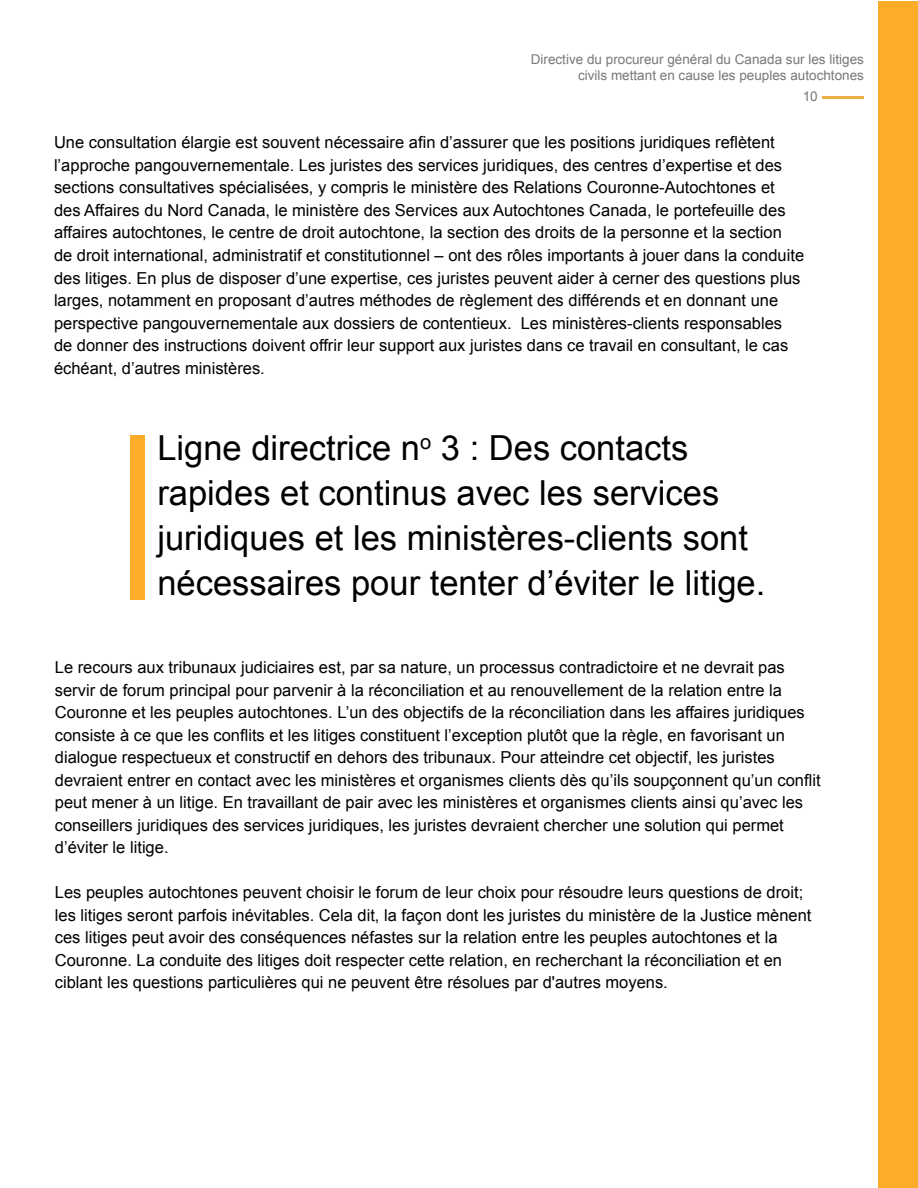
<style>
.page{position:relative;width:918px;height:1188px;background:#fff}
.page>*{position:absolute;margin:0;border:0;box-sizing:border-box;transform-origin:0 0}
.t1{font:34.5px/45px "Arial";color:#000}
.t2{font:16.5px/22.5px "Arial";color:#000}
.t3{font:13.5px/16.2px "Arial";color:#777878;text-align:right}
</style>
<div class="page">
<hr style="left:822px;top:97px;width:41px;height:2px;background:#edaf43">
<div style="left:130px;top:435px;width:15px;height:164px;background:#fbad29"></div>
<div style="left:878px;top:1px;width:40px;height:1186px;background:#fbad29"></div>
<p class="t3" style="left:531px;top:51px;width:335px">Directive du procureur général du Canada sur les litiges civils mettant en cause les peuples autochtones</p>
<p class="t3" style="left:803px;top:89px;width:17px">10</p>
<p class="t2" style="left:54px;top:132px;width:752px">Une consultation élargie est souvent nécessaire afin d’assurer que les positions juridiques reflètent l’approche pangouvernementale. Les juristes des services juridiques, des centres d’expertise et des sections consultatives spécialisées, y compris le ministère des Relations Couronne-Autochtones et des Affaires du Nord Canada, le ministère des Services aux Autochtones Canada, le portefeuille des affaires autochtones, le centre de droit autochtone, la section des droits de la personne et la section de droit international, administratif et constitutionnel – ont des rôles importants à jouer dans la conduite des litiges. En plus de disposer d’une expertise, ces juristes peuvent aider à cerner des questions plus larges, notamment en proposant d’autres méthodes de règlement des différends et en donnant une perspective pangouvernementale aux dossiers de contentieux. Les ministères-clients responsables de donner des instructions doivent offrir leur support aux juristes dans ce travail en consultant, le cas échéant, d’autres ministères.</p>
<h1 class="t1" style="left:157px;top:426px;width:609px">Ligne directrice n<sup>o</sup> 3 : Des contacts rapides et continus avec les services juridiques et les ministères-clients sont nécessaires pour tenter d’éviter le litige.</h1>
<p class="t2" style="left:55px;top:657px;width:767px">Le recours aux tribunaux judiciaires est, par sa nature, un processus contradictoire et ne devrait pas servir de forum principal pour parvenir à la réconciliation et au renouvellement de la relation entre la Couronne et les peuples autochtones. L’un des objectifs de la réconciliation dans les affaires juridiques consiste à ce que les conflits et les litiges constituent l’exception plutôt que la règle, en favorisant un dialogue respectueux et constructif en dehors des tribunaux. Pour atteindre cet objectif, les juristes devraient entrer en contact avec les ministères et organismes clients dès qu’ils soupçonnent qu’un conflit peut mener à un litige. En travaillant de pair avec les ministères et organismes clients ainsi qu’avec les conseillers juridiques des services juridiques, les juristes devraient chercher une solution qui permet d’éviter le litige.</p>
<p class="t2" style="left:55px;top:882px;width:758px">Les peuples autochtones peuvent choisir le forum de leur choix pour résoudre leurs questions de droit; les litiges seront parfois inévitables. Cela dit, la façon dont les juristes du ministère de la Justice mènent ces litiges peut avoir des conséquences néfastes sur la relation entre les peuples autochtones et la Couronne. La conduite des litiges doit respecter cette relation, en recherchant la réconciliation et en ciblant les questions particulières qui ne peuvent être résolues par d'autres moyens.</p>
</div>
